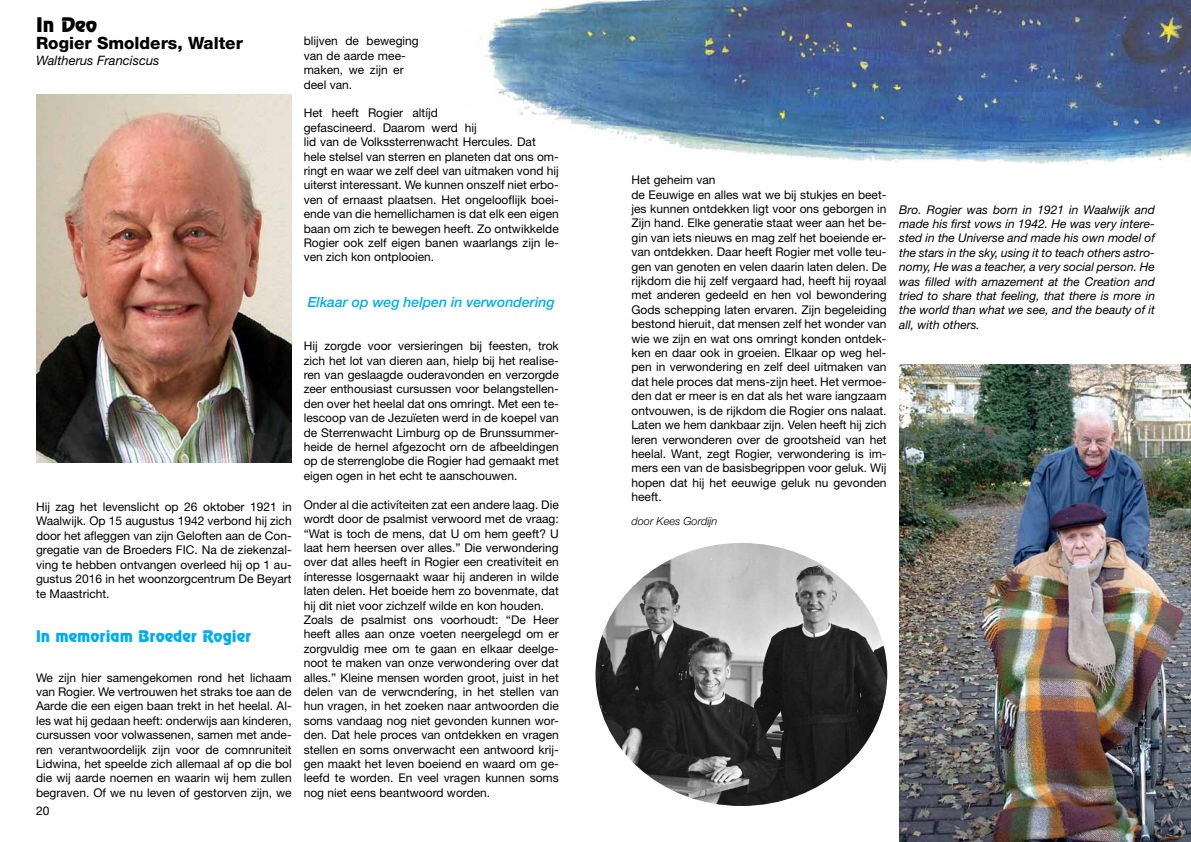
<style>
.page{position:relative;width:1191px;height:842px;background:#fff}
.page>*{position:absolute;margin:0;border:0;box-sizing:border-box;transform-origin:0 0}
.t1{font:20px "Revue BT";color:#000}
.t2{font:800 17px "Helvetica Neue";color:#000}
.t3{font:16px "Revue BT";color:#00aeef}
.t4{font:italic 500 14px "Helvetica Neue";color:#00aeef}
.t5{font:italic 13px "Helvetica Neue";color:#000}
.t6{font:12px/14.4px "Helvetica Neue";color:#000}
.t7{font:italic 12px/14.4px "Helvetica Neue";color:#000;text-align:justify}
.t8{font:italic 300 11px "Helvetica Neue";color:#000}
</style>
<div class="page">
<img style="left:482px;top:0;width:709px;height:164px">
<img style="left:36px;top:95px;width:255px;height:367px">
<img style="left:595px;top:543px;width:292px;height:263px">
<img style="left:899px;top:364px;width:292px;height:478px">
<h1 class="t1" style="left:36px;top:13px;width:63px">In Deo</h1>
<h2 class="t2" style="left:36px;top:33px;width:208px">Rogier Smolders, Walter</h2>
<p class="t5" style="left:36px;top:52px;width:125px">Waltherus Franciscus</p>
<p class="t6" style="left:36px;top:499px;width:257px;text-align:justify">Hij zag het levenslicht op 26 oktober 1921 in Waalwijk. Op 15 augustus 1942 verbond hij zich door het afleggen van zijn Geloften aan de Con&shy;gregatie van de Broeders FIC. Na de ziekenzal&shy;ving te hebben ontvangen overleed hij op 1 au&shy;gustus 2016 in het woonzorgcentrum De Beyart te Maastricht.</p>
<h3 class="t3" style="left:36px;top:626px;width:217px">ln memoriam Broeder Rogier</h3>
<p class="t6" style="left:36px;top:670px;width:257px;text-align:justify">We zijn hier samengekomen rond het lichaam van Rogier. We vertrouwen het straks toe aan de Aarde die een eigen baan trekt in het heelal. Al&shy;les wat hij gedaan heeft: onderwijs aan kinderen, cursussen voor volwassenen, samen met ande&shy;ren verantwoordelijk zijn voor de comnruniteit Lidwina, het speelde zich allemaal af op die bol die wij aarde noemen en waarin wij hem zullen begraven. Of we nu leven of gestorven zijn, we</p>
<p class="t6" style="left:36px;top:804px;width:15px">20</p>
<p class="t6" style="left:304px;top:34px;width:116px">blijven de beweging van de aarde mee&shy;maken, we zijn er deel van.</p>
<p class="t6" style="left:304px;top:106px;width:257px">Het heeft Rogier altíjd<br>gefascineerd. Daarom werd hij<br>lid van de Volkssterrenwacht Hercules. Dat hele stelsel van sterren en planeten dat ons om&shy;ringt en waar we zelf deel van uitmaken vond hij uiterst interessant. We kunnen onszelf niet erbo&shy;ven of ernaast plaatsen. Het ongelooflijk boei&shy;ende van die hemellichamen is dat elk een eigen baan om zich te bewegen heeft. Zo ontwikkelde Rogier ook zelf eigen banen waarlangs zijn le&shy;ven zich kon ontplooien.</p>
<p class="t4" style="left:308px;top:294px;width:248px">Elkaar op weg helpen in verwondering</p>
<p class="t6" style="left:304px;top:339px;width:257px;text-align:justify">Hij zorgde voor versieringen bij feesten, trok zich het lot van dieren aan, hielp bij het reaIise&shy;ren van geslaagde ouderavonden en verzorgde zeer enthousiast cursussen voor belangstellen&shy;den over het heelal dat ons omringt. Met een te&shy;lescoop van de Jezuïeten werd in de koepel van de Sterrenwacht Limburg op de Brunssummer&shy;heide de hernel afgezocht orn de afbeeldingen op de sterrenglobe die Rogier had gemaakt met eigen ogen in het echt te aanschouwen.</p>
<p class="t6" style="left:304px;top:497px;width:257px">Onder al die activíteiten zat een andere laag. Die wordt door de psalmist verwoord met de vraag: “Wat is toch de mens, dat U om hem geeft? U laat hem heersen over alles.” Die verwondering over dat alles heeft in Rogier een creativiteit en ínteresse losgernaakt waar hij anderen in wilde laten delen. Het boeide hem zo bovenmate, dat hij dit niet voor zichzelf wilde en kon houden.<br>Zoals de psalmist ons voorhoudt: “De Heer heeft alles aan onze voeten neergeÍegd om er zorgvuldig mee om te gaan en elkaar deelge&shy;noot te maken van onze verwondering over dat alles.” Kleine mensen worden groot, juist in het delen van de verwcnderíng, in het stellen van hun vragen, in het zoeken naar antwoorden die soms vandaag nog niet gevonden kunnen wor&shy;den. Dat hele proces van ontdekken en vragen stellen en soms onverwacht een antwoord krij&shy;gen maakt het leven boeiend en waard om ge&shy;leefd te worden. En veel vragen kunnen soms nog niet eens beantwoord worden.</p>
<p class="t6" style="left:631px;top:173px;width:257px">Het geheim van<br>de Eeuwige en alles wat we bij stukjes en beet&shy;jes kunnen ontdekken ligt voor ons geborgen in Zijn hand. Elke generatie staat weer aan het be&shy;gin van iets nieuws en mag zelf het boeiende er&shy;van ontdekken. Daar heeft Rogier met volle teu&shy;gen van genoten en velen daarin laten delen. De rijkdom die hij zelf vergaard had, heeft hij royaal met anderen gedeeld en hen vol bewondering Gods schepping laten ervaren. Zijn begeleiding bestond hieruit, dat mensen zelf het wonder van wie we zijn en wat ons omringt konden ontdek&shy;ken en daar ook in groeien. Elkaar op weg hel&shy;pen in verwondering en zelf deel uitmaken van dat hele proces dat mens-zijn heet. Het vermoe&shy;den dat er meer is en dat als het ware iangzaam ontvouwen, is de rijkdom die Rogier ons nalaat.<br>Laten we hem dankbaar zijn. Velen heeft hij zich leren verwonderen over de grootsheid van het heelal. Want, zegt Rogier, verwondering is im&shy;mers een van de basisbegrippen voor geluk. Wij hopen dat hij het eeuwige geluk nu gevonden heeft.</p>
<p class="t8" style="left:631px;top:515px;width:87px">door Kees Gordijn</p>
<p class="t7" style="left:899px;top:202px;width:257px">Bro. Rogier was born in 1921 in Waalwijk and made his first vows in 1942. He was very intere&shy;sted in the Universe and made his own model of the stars in the sky, using it to teach others astro&shy;nomy, He was a teacher, a very social person. He was filled with amazement at the Creation and tried to share that feeling, that there is more in the world than what we see, and the beauty of it all, with others.</p>
</div>
